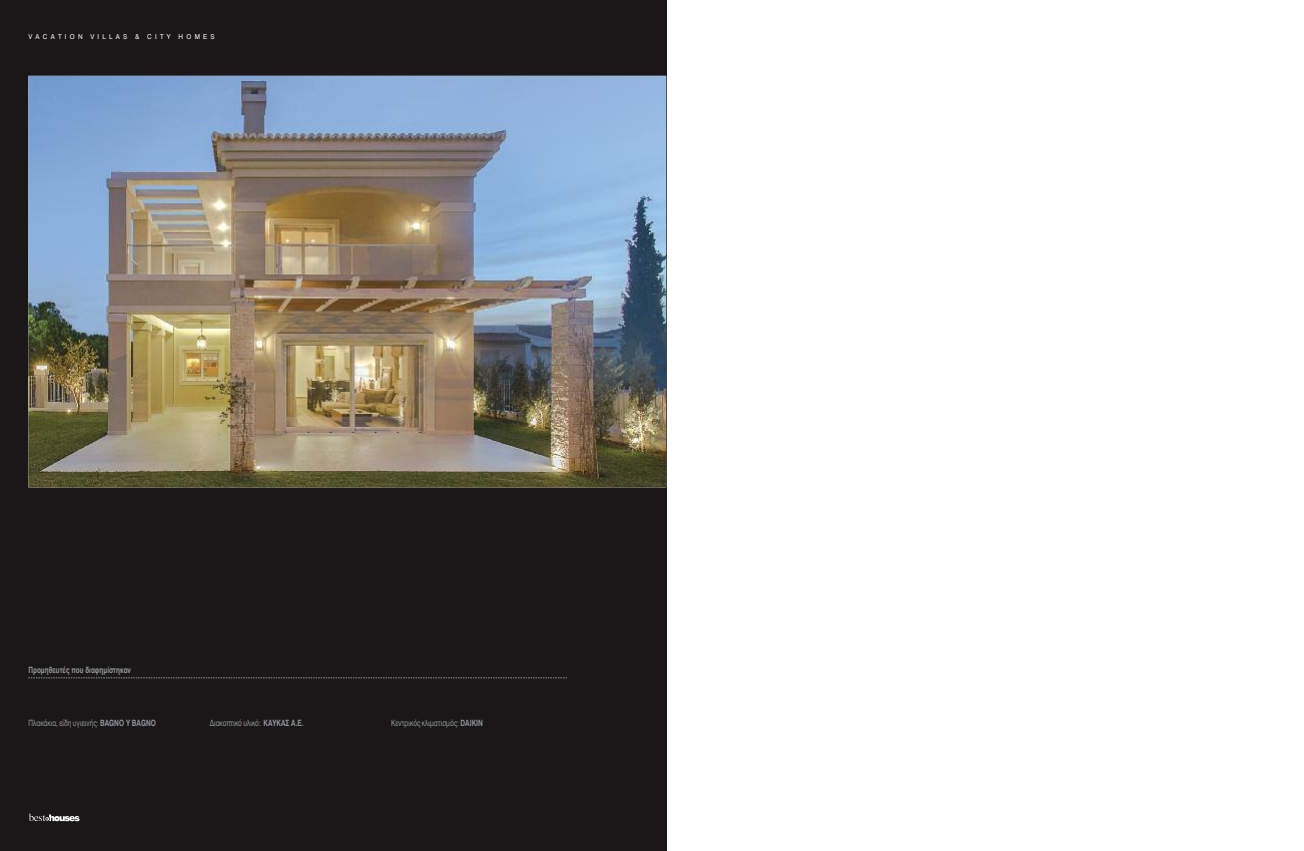
<style>
.page{position:relative;width:1304px;height:851px;background:#fff}
.page>*{position:absolute;margin:0;border:0;box-sizing:border-box;transform-origin:0 0}
.t1{font:condensed 9px "PA Sans Serif";color:#95969b}
.t2{font:700 condensed 9px "PA Sans Serif";color:#95969b}
.t3{font:7px "PA Sans Serif";letter-spacing:.49em;color:#fff;scale:.95 1}
.s1{font-weight:700}
</style>
<div class="page">
<div style="left:0;top:0;width:666px;height:850px;background:#1a1718"></div>
<svg style="left:29px;top:813px;width:51px;height:8px"></svg>
<img style="left:28px;top:76px;width:638px;height:411px">
<svg style="left:28px;top:677px;width:539px;height:1px"></svg>
<p class="t3" style="left:28px;top:33px;width:198px">VACATION VILLAS &amp; CITY HOMES</p>
<p class="t2" style="left:28px;top:664px;width:104px">Προμηθευτές που διαφημίστηκαν</p>
<p class="t1" style="left:28px;top:717px;width:129px">Πλακάκια,είδη υγιεινής: <span class="s1">BAGNO Y BAGNO</span></p>
<p class="t1" style="left:210px;top:717px;width:95px">Διακοπτικό υλικό: <span class="s1">ΚΑΥΚΑΣ Α.Ε.</span></p>
<p class="t1" style="left:391px;top:717px;width:93px">Κεντρικόςκλιματισμός: <span class="s1">DAIKIN</span></p>
</div>
